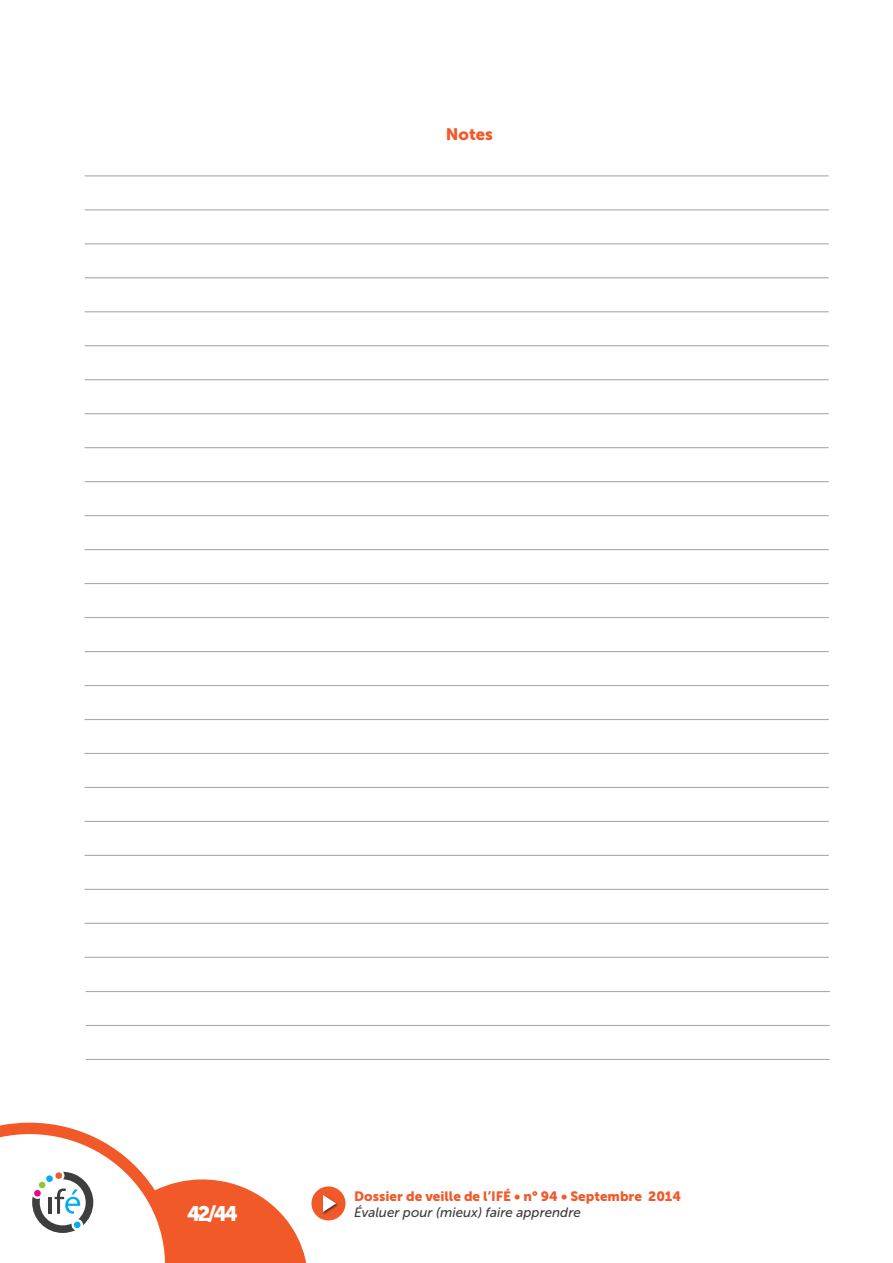
<style>
.page{position:relative;width:893px;height:1263px;background:#fff}
.page>*{position:absolute;margin:0;border:0;box-sizing:border-box;transform-origin:0 0}
.t1{font:21px "Museo Sans 900";color:#fff}
.t2{font:16.5px "Museo Sans 900";color:#f15929}
.t3{font:13.5px "Museo Sans 900";color:#f15929}
.t4{font:italic 13.5px "Museo Sans 500";color:#3e3e3f}
</style>
<div class="page">
<div style="left:311px;top:1186px;width:34px;height:34px;background:#f15929;border-radius:50%"></div>
<div style="left:322px;top:1194px;width:17px;height:21px;background:#231f20;opacity:.75"></div>
<svg style="left:323px;top:1195px;width:13px;height:17px"></svg>
<svg style="left:0;top:1123px;width:306px;height:140px"></svg>
<div style="left:39px;top:1181px;width:7px;height:7px;background:#8bc63e;border-radius:50%"></div>
<div style="left:46px;top:1175px;width:7px;height:7px;background:#00aeef;border-radius:50%"></div>
<div style="left:55px;top:1172px;width:7px;height:7px;background:#f15929;border-radius:50%"></div>
<div style="left:74px;top:1221px;width:7px;height:7px;background:#00aeef;border-radius:50%"></div>
<div style="left:34px;top:1190px;width:7px;height:7px;background:#ed028c;border-radius:50%"></div>
<hr style="left:85px;top:243px;width:744px;height:1px;background:#ababab">
<hr style="left:85px;top:447px;width:744px;height:1px;background:#ababab">
<hr style="left:85px;top:345px;width:744px;height:1px;background:#ababab">
<hr style="left:85px;top:175px;width:744px;height:1px;background:#ababab">
<hr style="left:85px;top:277px;width:744px;height:1px;background:#ababab">
<hr style="left:85px;top:209px;width:744px;height:1px;background:#ababab">
<hr style="left:85px;top:379px;width:744px;height:1px;background:#ababab">
<hr style="left:85px;top:481px;width:744px;height:1px;background:#ababab">
<hr style="left:85px;top:515px;width:744px;height:1px;background:#ababab">
<hr style="left:85px;top:311px;width:744px;height:1px;background:#ababab">
<hr style="left:85px;top:413px;width:744px;height:1px;background:#ababab">
<hr style="left:85px;top:549px;width:744px;height:1px;background:#ababab">
<hr style="left:85px;top:583px;width:744px;height:1px;background:#ababab">
<hr style="left:85px;top:617px;width:744px;height:1px;background:#ababab">
<hr style="left:85px;top:787px;width:744px;height:1px;background:#ababab">
<hr style="left:85px;top:685px;width:744px;height:1px;background:#ababab">
<hr style="left:85px;top:719px;width:744px;height:1px;background:#ababab">
<hr style="left:85px;top:821px;width:744px;height:1px;background:#ababab">
<hr style="left:85px;top:855px;width:744px;height:1px;background:#ababab">
<hr style="left:85px;top:651px;width:744px;height:1px;background:#ababab">
<hr style="left:85px;top:753px;width:744px;height:1px;background:#ababab">
<hr style="left:85px;top:889px;width:744px;height:1px;background:#ababab">
<hr style="left:85px;top:923px;width:744px;height:1px;background:#ababab">
<hr style="left:85px;top:957px;width:744px;height:1px;background:#ababab">
<hr style="left:86px;top:991px;width:744px;height:1px;background:#ababab">
<hr style="left:86px;top:1025px;width:744px;height:1px;background:#ababab">
<hr style="left:86px;top:1059px;width:744px;height:1px;background:#ababab">
<p class="t2" style="left:446px;top:125px;width:49px">Notes</p>
<p class="t3" style="left:354px;top:1188px;width:328px">Dossier de veille de l’IFÉ • n° 94 • Septembre 2014</p>
<h1 class="t1" style="left:187px;top:1202px;width:53px">42/44</h1>
<p class="t4" style="left:354px;top:1205px;width:228px">Évaluer pour (mieux) faire apprendre</p>
</div>
